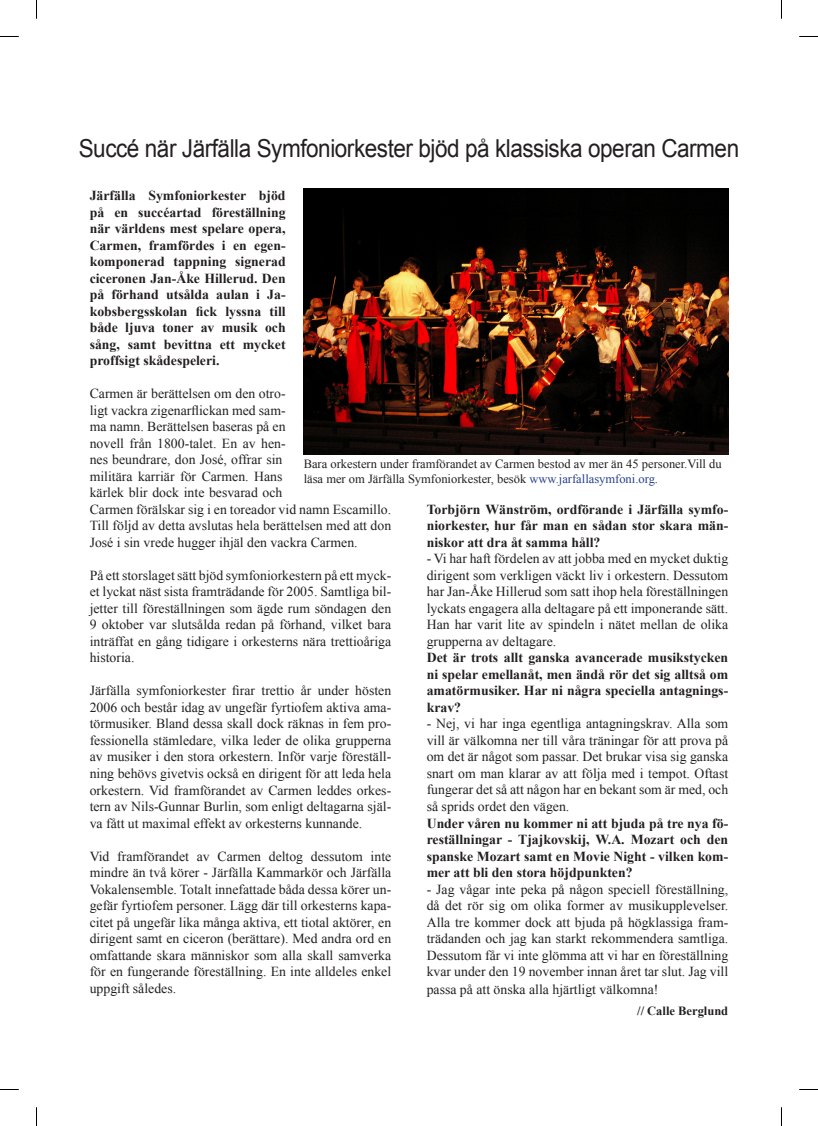
<style>
.page{position:relative;width:818px;height:1126px;background:#fff}
.page>*{position:absolute;margin:0;border:0;box-sizing:border-box;transform-origin:0 0}
.t1{font:24.75px "Arial";letter-spacing:-.02em;color:#231f20;scale:.91 1}
.t2{font:13.75px/16.5px "Times New Roman";color:#231f20;text-align:justify}
.t3{font:700 13.75px/16.5px "Times New Roman";color:#231f20;text-align:justify}
.t4{font:12.5px/15px "Times New Roman";color:#231f20}
.t5{font:700 12.5px "Times New Roman";color:#231f20}
.s1{color:#25408f}
</style>
<div class="page">
<img style="left:303px;top:189px;width:424px;height:265px">
<svg style="left:0;top:36px;width:19px;height:1px"></svg>
<svg style="left:799px;top:36px;width:18px;height:1px"></svg>
<svg style="left:0;top:1089px;width:19px;height:1px"></svg>
<svg style="left:799px;top:1089px;width:18px;height:1px"></svg>
<svg style="left:36px;top:0;width:1px;height:19px"></svg>
<svg style="left:36px;top:1107px;width:1px;height:18px"></svg>
<h1 class="t1" style="left:79px;top:132px;width:726px">Succé när Järfälla Symfoniorkester bjöd på klassiska operan Carmen</h1>
<p class="t3" style="left:90px;top:187px;width:197px">Järfälla Symfoniorkester bjöd på en succéartad föreställning när världens mest spelare opera, Carmen, framfördes i en egen&shy;komponerad tappning signerad ciceronen Jan-Åke Hillerud. Den på förhand utsålda aulan i Ja&shy;kobsbergsskolan fick lyssna till både ljuva toner av musik och sång, samt bevittna ett mycket proffsigt skådespeleri.</p>
<p class="t2" style="left:90px;top:385px;width:303px;text-align:left">Carmen är berättelsen om den otro-<br>ligt vackra zigenarflickan med sam-<br>ma namn. Berättelsen baseras på en<br>novell från 1800-talet. En av hen-<br>nes beundrare, don José, offrar sin<br>militära karriär för Carmen. Hans<br>kärlek blir dock inte besvarad och<br>Carmen förälskar sig i en toreador vid namn Escamillo.<br>Till följd av detta avslutas hela berättelsen med att don José i sin vrede hugger ihjäl den vackra Carmen.</p>
<p class="t2" style="left:90px;top:566px;width:303px">På ett storslaget sätt bjöd symfoniorkestern på ett myck&shy;et lyckat näst sista framträdande för 2005. Samtliga bil&shy;jetter till föreställningen som ägde rum söndagen den 9 oktober var slutsålda redan på förhand, vilket bara inträffat en gång tidigare i orkesterns nära trettioåriga historia.</p>
<p class="t2" style="left:90px;top:682px;width:303px">Järfälla symfoniorkester firar trettio år under hösten 2006 och består idag av ungefär fyrtiofem aktiva ama&shy;törmusiker. Bland dessa skall dock räknas in fem pro&shy;fessionella stämledare, vilka leder de olika grupperna av musiker i den stora orkestern. Inför varje föreställ&shy;ning behövs givetvis också en dirigent för att leda hela orkestern. Vid framförandet av Carmen leddes orkes&shy;tern av Nils-Gunnar Burlin, som enligt deltagarna själ&shy;va fått ut maximal effekt av orkesterns kunnande.</p>
<p class="t2" style="left:90px;top:847px;width:303px">Vid framförandet av Carmen deltog dessutom inte mindre än två körer - Järfälla Kammarkör och Järfälla Vokalensemble. Totalt innefattade båda dessa körer un&shy;gefär fyrtiofem personer. Lägg där till orkesterns kapa&shy;citet på ungefär lika många aktiva, ett tiotal aktörer, en dirigent samt en ciceron (berättare). Med andra ord en omfattande skara människor som alla skall samverka för en fungerande föreställning. En inte alldeles enkel uppgift således.</p>
<p class="t4" style="left:303px;top:456px;width:419px">Bara orkestern under framförandet av Carmen bestod av mer än 45 personer.Vill du läsa mer om Järfälla Symfoniorkester, besök <span class="s1">www.jarfallasymfoni.org</span>.</p>
<p class="t3" style="left:426px;top:500px;width:303px">Torbjörn Wänström, ordförande i Järfälla symfo&shy;niorkester, hur får man en sådan stor skara män&shy;niskor att dra åt samma håll?</p>
<p class="t2" style="left:426px;top:550px;width:303px">- Vi har haft fördelen av att jobba med en mycket duktig dirigent som verkligen väckt liv i orkestern. Dessutom har Jan-Åke Hillerud som satt ihop hela föreställningen lyckats engagera alla deltagare på ett imponerande sätt.<br>Han har varit lite av spindeln i nätet mellan de olika grupperna av deltagare.</p>
<p class="t3" style="left:426px;top:649px;width:303px">Det är trots allt ganska avancerade musikstycken ni spelar emellanåt, men ändå rör det sig alltså om amatörmusiker. Har ni några speciella antagnings&shy;krav?</p>
<p class="t2" style="left:426px;top:715px;width:303px">- Nej, vi har inga egentliga antagningskrav. Alla som vill är välkomna ner till våra träningar för att prova på om det är något som passar. Det brukar visa sig ganska snart om man klarar av att följa med i tempot. Oftast fungerar det så att någon har en bekant som är med, och så sprids ordet den vägen.</p>
<p class="t3" style="left:426px;top:814px;width:303px">Under våren nu kommer ni att bjuda på tre nya fö&shy;reställningar - Tjajkovskij, W.A. Mozart och den spanske Mozart samt en Movie Night - vilken kom&shy;mer att bli den stora höjdpunkten?</p>
<p class="t2" style="left:426px;top:880px;width:303px">- Jag vågar inte peka på någon speciell föreställning, då det rör sig om olika former av musikupplevelser.<br>Alla tre kommer dock att bjuda på högklassiga fram&shy;trädanden och jag kan starkt rekommendera samtliga.<br>Dessutom får vi inte glömma att vi har en föreställning kvar under den 19 november innan året tar slut. Jag vill</p>
<p class="t2" style="left:426px;top:980px;width:233px">passa på att önska alla hjärtligt välkomna!</p>
<p class="t5" style="left:636px;top:1002px;width:92px">// Calle Berglund</p>
</div>
